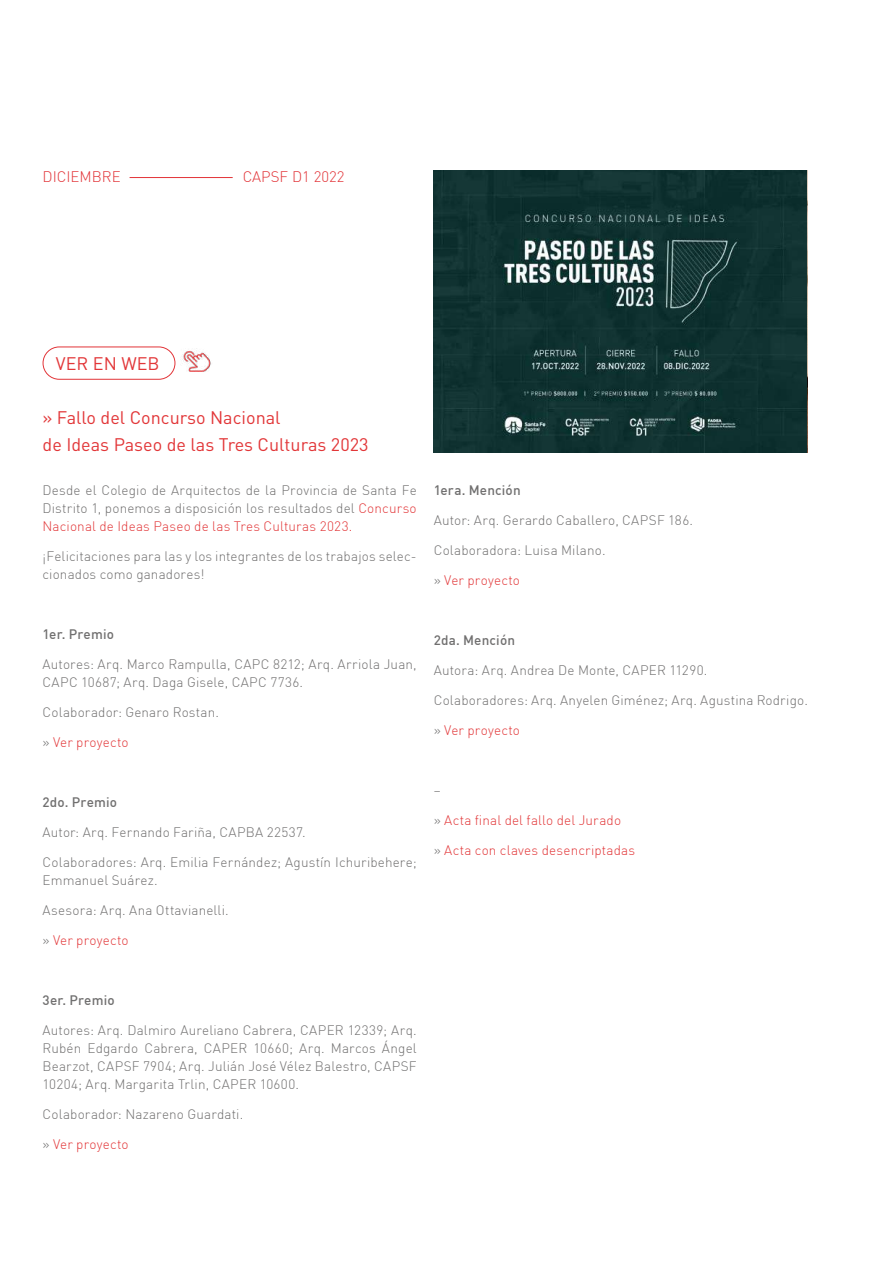
<style>
.page{position:relative;width:893px;height:1263px;background:#fff}
.page>*{position:absolute;margin:0;border:0;box-sizing:border-box;transform-origin:0 0}
.t1{font:18px/27px "DIN Pro";color:#e23638}
.t2{font:300 15px "DIN Pro";color:#e23438}
.t3{font:300 13.5px/18px "DIN Pro";letter-spacing:.015em;color:#706f6f}
.t4{font:300 13.5px "DIN Pro";letter-spacing:.015em;color:#e23638}
.t5{font:500 13.5px "DIN Pro";letter-spacing:.01em;color:#706f6f}
.s1{color:#e23638}
.s2{color:#706f6f}
</style>
<div class="page">
<div style="left:43px;top:347px;width:132px;height:33px;border:1px solid #e23438;border-radius:16px"></div>
<img style="left:182px;top:351px;width:29px;height:21px">
<hr style="left:130px;top:177px;width:103px;height:1px;background:#e23438">
<img style="left:434px;top:170px;width:372px;height:282px">
<p class="t2" style="left:43px;top:167px;width:80px">DICIEMBRE</p>
<p class="t2" style="left:243px;top:167px;width:103px">CAPSF D1 2022</p>
<h1 class="t1" style="left:56px;top:350px;width:105px">VER EN WEB</h1>
<h1 class="t1" style="left:43px;top:404px;width:327px">» Fallo del Concurso Nacional<br>de Ideas Paseo de las Tres Culturas 2023</h1>
<p class="t3" style="left:43px;top:481px;width:376px;text-align:justify">Desde el Colegio de Arquitectos de la Provincia de Santa Fe Distrito 1, ponemos a disposición los resultados del <span class="s1">Concurso Nacional de Ideas Paseo de las Tres Culturas 2023.</span></p>
<p class="t3" style="left:43px;top:547px;width:376px">¡Felicitaciones para las y los integrantes de los trabajos selec&shy;cionados como ganadores!</p>
<p class="t5" style="left:43px;top:626px;width:73px">1er. Premio</p>
<p class="t3" style="left:43px;top:655px;width:376px">Autores: Arq. Marco Rampulla, CAPC 8212; Arq. Arriola Juan,<br>CAPC 10687; Arq. Daga Gisele, CAPC 7736.</p>
<p class="t3" style="left:43px;top:703px;width:178px">Colaborador: Genaro Rostan.</p>
<p class="t4" style="left:43px;top:734px;width:88px"><span class="s2">»</span> Ver proyecto</p>
<p class="t5" style="left:43px;top:794px;width:76px">2do. Premio</p>
<p class="t3" style="left:43px;top:823px;width:265px">Autor: Arq. Fernando Fariña, CAPBA 22537.</p>
<p class="t3" style="left:43px;top:853px;width:376px">Colaboradores: Arq. Emilia Fernández; Agustín Ichuribehere;<br>Emmanuel Suárez.</p>
<p class="t3" style="left:43px;top:901px;width:188px">Asesora: Arq. Ana Ottavianelli.</p>
<p class="t4" style="left:43px;top:932px;width:88px"><span class="s2">»</span> Ver proyecto</p>
<p class="t5" style="left:434px;top:482px;width:88px">1era. Mención</p>
<p class="t3" style="left:434px;top:511px;width:261px">Autor: Arq. Gerardo Caballero, CAPSF 186.</p>
<p class="t3" style="left:434px;top:541px;width:173px">Colaboradora: Luisa Milano.</p>
<p class="t4" style="left:434px;top:572px;width:88px"><span class="s2">»</span> Ver proyecto</p>
<p class="t5" style="left:434px;top:632px;width:83px">2da. Mención</p>
<p class="t3" style="left:434px;top:661px;width:275px">Autora: Arq. Andrea De Monte, CAPER 11290.</p>
<p class="t3" style="left:434px;top:691px;width:376px">Colaboradores: Arq. Anyelen Giménez; Arq. Agustina Rodrigo.</p>
<p class="t4" style="left:434px;top:722px;width:88px"><span class="s2">»</span> Ver proyecto</p>
<p class="t3" style="left:434px;top:781px;width:8px">–</p>
<p class="t4" style="left:434px;top:812px;width:189px"><span class="s2">»</span> Acta final del fallo del Jurado</p>
<p class="t4" style="left:434px;top:842px;width:203px"><span class="s2">»</span> Acta con claves desencriptadas</p>
<p class="t5" style="left:43px;top:992px;width:74px">3er. Premio</p>
<p class="t3" style="left:43px;top:1021px;width:376px;text-align:justify">Autores: Arq. Dalmiro Aureliano Cabrera, CAPER 12339; Arq.<br>Rubén Edgardo Cabrera, CAPER 10660; Arq. Marcos Ángel Bearzot, CAPSF 7904; Arq. Julián José Vélez Balestro, CAPSF 10204; Arq. Margarita Trlin, CAPER 10600.</p>
<p class="t3" style="left:43px;top:1105px;width:202px">Colaborador: Nazareno Guardati.</p>
<p class="t4" style="left:43px;top:1136px;width:88px"><span class="s2">»</span> Ver proyecto</p>
</div>
